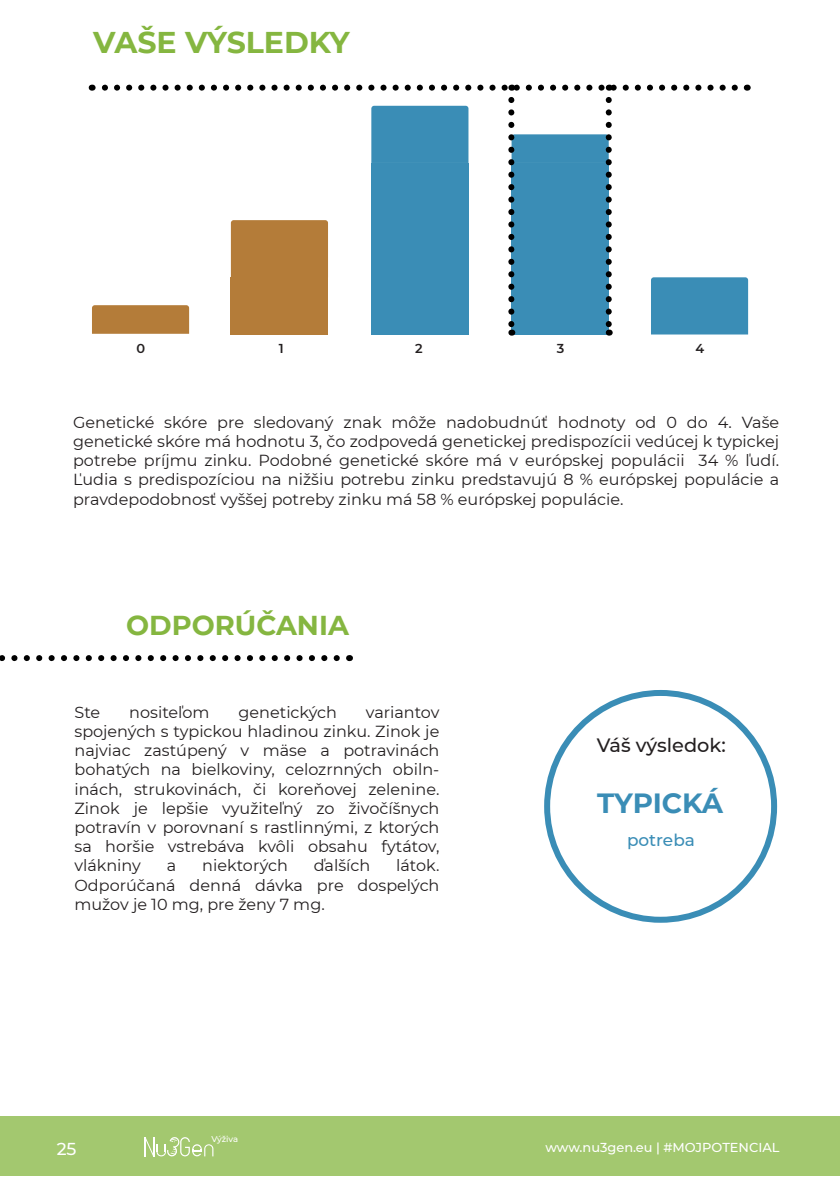
<style>
.page{position:relative;width:840px;height:1191px;background:#fff}
.page>*{position:absolute;margin:0;border:0;box-sizing:border-box;transform-origin:0 0}
.t1{font:700 30px "Montserrat";color:#85b640}
.t2{font:700 27.8px "Montserrat";letter-spacing:-.01em;color:#3a8db6}
.t3{font:700 27.2px "Montserrat";color:#85b640}
.t4{font:500 19.2px "Montserrat";color:#231f20}
.t5{font:500 17.2px "Montserrat";color:#fff}
.t6{font:500 16.8px "Montserrat";color:#3a8db6}
.t7{font:16px/19.2px "Montserrat";color:#231f20;text-align:justify}
.t8{font:500 13px "Montserrat";color:#fff}
.t9{font:600 13px "Montserrat";color:#231f20}
.t10{font:500 8.4px "Montserrat";letter-spacing:-.01em;color:#fff}
</style>
<div class="page">
<div style="left:0;top:1116px;width:839px;height:60px;background:#a3c86f"></div>
<svg style="left:144px;top:1137px;width:70px;height:20px"></svg>
<svg style="left:0;top:655px;width:336px;height:6px"></svg>
<div style="left:231px;top:220px;width:97px;height:57px;background:#b47c39"></div>
<div style="left:231px;top:277px;width:97px;height:57px;background:#b47c39"></div>
<div style="left:371px;top:106px;width:97px;height:57px;background:#3a8db6"></div>
<div style="left:371px;top:220px;width:97px;height:57px;background:#3a8db6"></div>
<div style="left:371px;top:163px;width:97px;height:57px;background:#3a8db6"></div>
<div style="left:371px;top:277px;width:97px;height:57px;background:#3a8db6"></div>
<div style="left:651px;top:277px;width:96px;height:57px;background:#3a8db6"></div>
<svg style="left:92px;top:305px;width:97px;height:29px;background:#b57d3b"></svg>
<div style="left:544px;top:690px;width:232px;height:232px;border:6px solid #3a8db6;border-radius:50%"></div>
<svg style="left:92px;top:85px;width:642px;height:6px"></svg>
<svg style="left:508px;top:100px;width:103px;height:235px"></svg>
<h1 class="t1" style="left:93px;top:21px;width:258px">VAŠE VÝSLEDKY</h1>
<p class="t9" style="left:136px;top:339px;width:10px">0</p>
<p class="t9" style="left:278px;top:339px;width:6px">1</p>
<p class="t9" style="left:415px;top:339px;width:9px">2</p>
<p class="t9" style="left:556px;top:339px;width:9px">3</p>
<p class="t9" style="left:695px;top:339px;width:10px">4</p>
<p class="t7" style="left:73px;top:412px;width:707px">Genetické skóre pre sledovaný znak môže nadobudnúť hodnoty od 0 do 4. Vaše genetické skóre má hodnotu 3, čo zodpovedá genetickej predispozícii vedúcej k typickej potrebe príjmu zinku. Podobné genetické skóre má v európskej populácii 34 % ľudí.<br>Ľudia s predispozíciou na nižšiu potrebu zinku predstavujú 8 % európskej populácie a pravdepodobnosť vyššej potreby zinku má 58 % európskej populácie.</p>
<h3 class="t3" style="left:126px;top:605px;width:224px">ODPORÚČANIA</h3>
<p class="t7" style="left:74px;top:702px;width:27px">Ste</p>
<p class="t7" style="left:129px;top:702px;width:82px">nositeľom</p>
<p class="t7" style="left:238px;top:702px;width:100px">genetických</p>
<p class="t7" style="left:74px;top:702px;width:366px;text-indent:291px">variantov spojených s typickou hladinou zinku. Zinok je najviac zastúpený v mäse a potravinách bohatých na bielkoviny, celozrnných obiln&shy;inách, strukovinách, či koreňovej zelenine.<br>Zinok je lepšie využiteľný zo živočíšnych potravín v porovnaní s rastlinnými, z ktorých sa horšie vstrebáva kvôli obsahu fytátov, vlákniny</p>
<p class="t7" style="left:167px;top:855px;width:11px">a</p>
<p class="t7" style="left:202px;top:855px;width:87px">niektorých</p>
<p class="t7" style="left:313px;top:855px;width:58px">ďalších</p>
<p class="t7" style="left:74px;top:855px;width:366px;text-indent:321px">látok.<br>Odporúčaná denná dávka pre dospelých mužov je 10 mg, pre ženy 7 mg.</p>
<p class="t4" style="left:596px;top:731px;width:130px">Váš výsledok:</p>
<h2 class="t2" style="left:597px;top:783px;width:127px">TYPICKÁ</h2>
<p class="t6" style="left:626px;top:828px;width:69px">potreba</p>
<p class="t10" style="left:211px;top:1133px;width:28px">Výživa</p>
<p class="t5" style="left:57px;top:1136px;width:21px">25</p>
<p class="t8" style="left:545px;top:1138px;width:235px">www.nu3gen.eu | #MOJPOTENCIAL</p>
</div>
